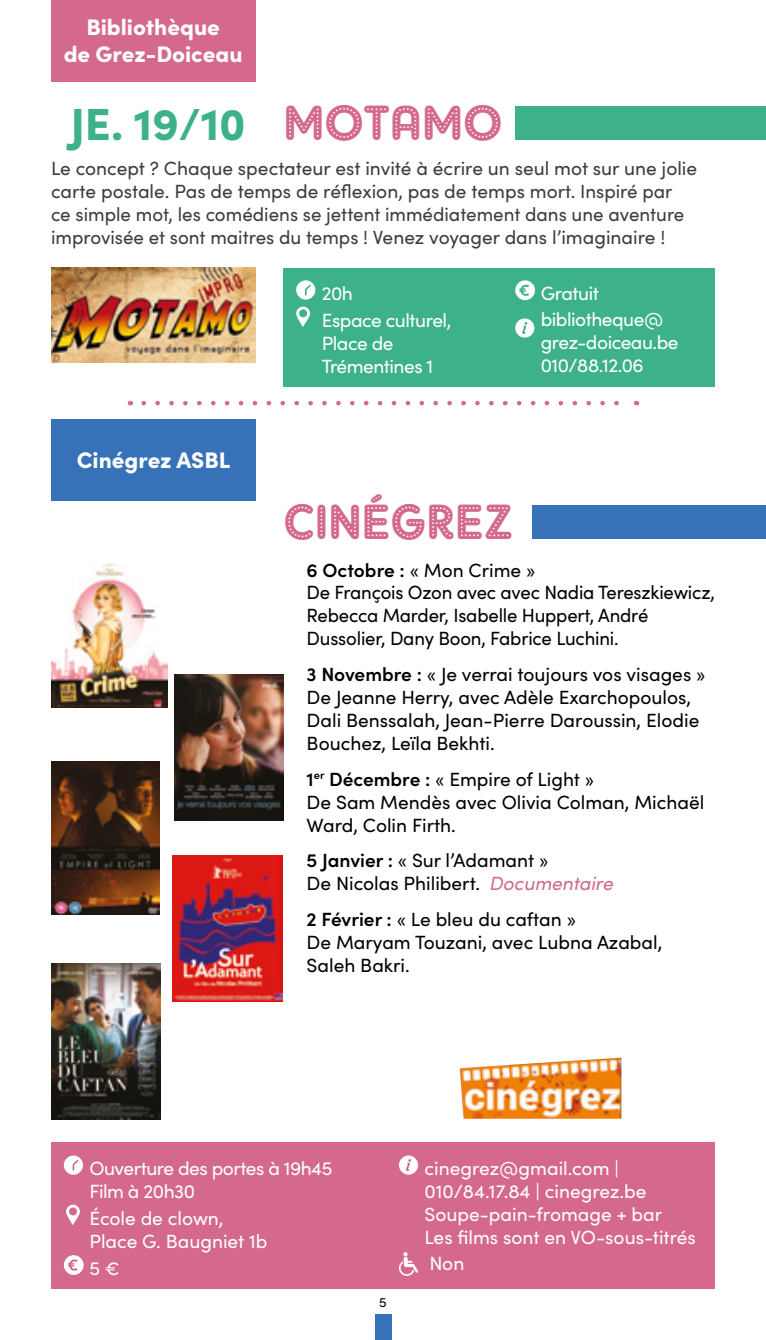
<style>
.page{position:relative;width:766px;height:1340px;background:#fff}
.page>*{position:absolute;margin:0;border:0;box-sizing:border-box;transform-origin:0 0}
.t1{font:49.5px "Adam Gorry Lights";color:#d4698d}
.t2{font:900 45px "Sofia Pro";color:#3db289}
.t3{font:900 22.5px/27px "Sofia Pro";color:#fff;text-align:center}
.t4{font:19.12px/22.9px "Sofia Pro";color:#000}
.t5{font:19.12px/22.9px "Sofia Pro";color:#3c3c3b}
.t6{font:19.12px/22.9px "Sofia Pro";letter-spacing:-.025em;color:#fff}
.t7{font:19.12px/22.9px "Sofia Pro";color:#fff}
.t8{font:13.5px "Sofia Pro";color:#000}
.s1{font-weight:600}
.s2{font-style:italic;color:#d4698d}
</style>
<div class="page">
<div style="left:374px;top:1314px;width:17px;height:25px;background:#3771b8"></div>
<div style="left:283px;top:267px;width:432px;height:119px;background:#3db289"></div>
<svg style="left:296px;top:280px;width:19px;height:19px"></svg>
<svg style="left:296px;top:306px;width:14px;height:21px"></svg>
<svg style="left:515px;top:280px;width:20px;height:20px"></svg>
<div style="left:515px;top:318px;width:19px;height:19px;background:#fff;border-radius:50%"></div>
<svg style="left:522px;top:322px;width:5px;height:12px"></svg>
<div style="left:515px;top:106px;width:250px;height:34px;background:#3db289"></div>
<div style="left:532px;top:505px;width:233px;height:34px;background:#3771b8"></div>
<div style="left:51px;top:1142px;width:663px;height:146px;background:#d4698d"></div>
<svg style="left:64px;top:1155px;width:19px;height:19px"></svg>
<svg style="left:66px;top:1204px;width:14px;height:21px"></svg>
<svg style="left:64px;top:1255px;width:20px;height:19px"></svg>
<div style="left:399px;top:1155px;width:19px;height:19px;background:#fff;border-radius:50%"></div>
<svg style="left:406px;top:1159px;width:5px;height:11px"></svg>
<svg style="left:399px;top:1252px;width:19px;height:24px"></svg>
<img style="left:51px;top:563px;width:117px;height:144px">
<img style="left:51px;top:761px;width:109px;height:153px">
<img style="left:174px;top:675px;width:109px;height:145px">
<img style="left:173px;top:855px;width:109px;height:146px">
<img style="left:51px;top:963px;width:109px;height:156px">
<div style="left:51px;top:0;width:204px;height:81px;background:#d4698d"></div>
<div style="left:51px;top:419px;width:204px;height:81px;background:#3771b8"></div>
<svg style="left:143px;top:401px;width:476px;height:4px"></svg>
<img style="left:51px;top:267px;width:204px;height:95px">
<img style="left:459px;top:1057px;width:162px;height:61px">
<p class="t3" style="left:64px;top:12px;width:180px">Bibliothèque<br>de Grez-Doiceau</p>
<h1 class="t1" style="left:283px;top:93px;width:220px">MOTAMO</h1>
<p class="t5" style="left:51px;top:156px;width:647px">Le concept ? Chaque spectateur est invité à écrire un seul mot sur une jolie carte postale. Pas de temps de réflexion, pas de temps mort. Inspiré par<br>ce simple mot, les comédiens se jettent immédiatement dans une aventure improvisée et sont maitres du temps ! Venez voyager dans l’imaginaire !</p>
<h2 class="t2" style="left:70px;top:89px;width:177px">JE. 19/10</h2>
<p class="t3" style="left:77px;top:444px;width:155px">Cinégrez ASBL</p>
<p class="t6" style="left:321px;top:278px;width:131px;line-height:27.4px">20h<br>Espace culturel,</p>
<p class="t6" style="left:321px;top:331px;width:113px">Place de<br>Trémentines 1</p>
<p class="t6" style="left:540px;top:279px;width:124px;line-height:26.1px">Gratuit bibliotheque@</p>
<p class="t6" style="left:540px;top:330px;width:139px">grez-doiceau.be<br>010/88.12.06</p>
<h1 class="t1" style="left:283px;top:492px;width:231px">CINÉGREZ</h1>
<p class="t4" style="left:306px;top:557px;width:409px"><span class="s1">6 Octobre :</span> « Mon Crime »<br>De François Ozon avec avec Nadia Tereszkiewicz, Rebecca Marder, Isabelle Huppert, André Dussolier, Dany Boon, Fabrice Luchini.</p>
<p class="t4" style="left:306px;top:662px;width:400px"><span class="s1">3 Novembre :</span> « Je verrai toujours vos visages » De Jeanne Herry, avec Adèle Exarchopoulos, Dali Benssalah, Jean-Pierre Daroussin, Elodie Bouchez, Leïla Bekhti.</p>
<p class="t4" style="left:306px;top:766px;width:399px"><span class="s1">1</span><sup>er</sup> <span class="s1">Décembre :</span> « Empire of Light »<br>De Sam Mendès avec Olivia Colman, Michaël<br>Ward, Colin Firth.</p>
<p class="t4" style="left:306px;top:848px;width:308px"><span class="s1">5 Janvier :</span> « Sur l’Adamant »<br>De Nicolas Philibert. <span class="s2">Documentaire</span></p>
<p class="t4" style="left:306px;top:906px;width:357px"><span class="s1">2 Février :</span> « Le bleu du caftan »<br>De Maryam Touzani, avec Lubna Azabal,<br>Saleh Bakri.</p>
<p class="t6" style="left:89px;top:1155px;width:244px">Ouverture des portes à 19h45<br>Film à 20h30</p>
<p class="t7" style="left:89px;top:1205px;width:179px">École de clown,<br>Place G. Baugniet 1b</p>
<p class="t6" style="left:89px;top:1255px;width:32px">5 €</p>
<p class="t8" style="left:379px;top:1291px;width:9px">5</p>
<p class="t7" style="left:424px;top:1155px;width:273px">cinegrez@gmail.com |<br>010/84.17.84 | cinegrez.be<br>Soupe-pain-fromage + bar<br>Les films sont en VO-sous-titrés</p>
<p class="t6" style="left:429px;top:1250px;width:36px">Non</p>
</div>
